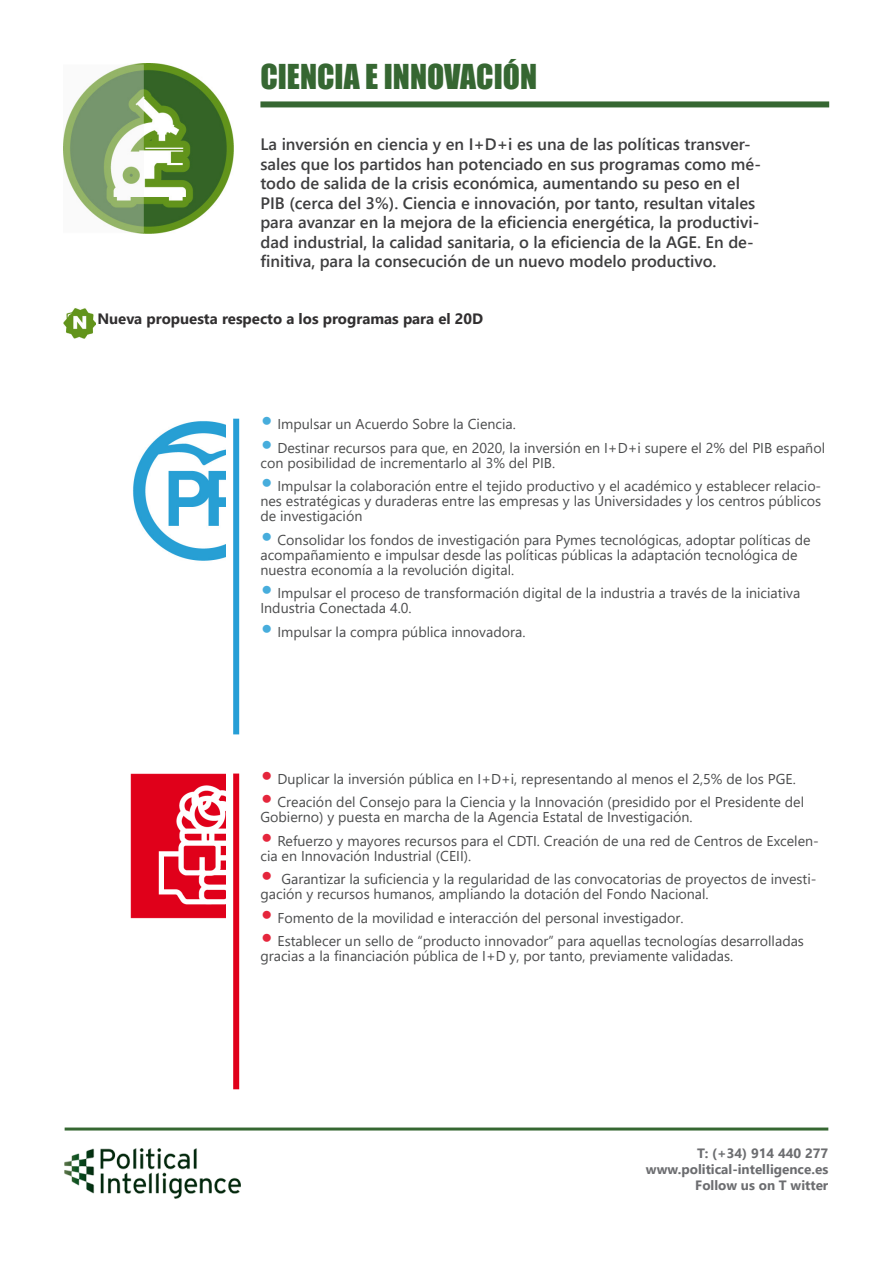
<style>
.page{position:relative;width:893px;height:1263px;background:#fff}
.page>*{position:absolute;margin:0;border:0;box-sizing:border-box;transform-origin:0 0}
.titulo{font:31.5px "Impact";color:#366732}
.entradilla{font:600 16.5px/19.5px "Segoe UI";color:#3e3e3f}
.t1{font:700 15px "Segoe UI";color:#312f30}
.t2{font:14.25px/15px "Segoe UI";color:#4b4c4d}
.Pie{font:700 13.5px "Segoe UI";color:#6c6d70}
.s1{font-size:31.5px;color:#50775c}
.s2{font-weight:700;font-size:30px;color:#47addc}
.s3{font-weight:700;font-size:30px;color:#e5263c}
</style>
<div class="page">
<hr style="left:65px;top:1127px;width:763px;height:3px;background:#366732">
<img style="left:65px;top:1148px;width:175px;height:51px">
<div style="left:233px;top:419px;width:6px;height:315px;background:#269ed6"></div>
<div style="left:233px;top:773px;width:6px;height:316px;background:#e0001a"></div>
<img style="left:133px;top:421px;width:93px;height:140px">
<img style="left:131px;top:773px;width:95px;height:145px">
<img style="left:64px;top:308px;width:31px;height:31px">
<div style="left:260px;top:101px;width:569px;height:6px;background:#366732"></div>
<img style="left:64px;top:64px;width:170px;height:170px">
<p class="titulo" style="left:260px;top:52px;width:278px">CIENCIA E INNOVACIÓN</p>
<p class="entradilla" style="left:260px;top:134px;width:502px">La inversión en ciencia y en I+D+i es una de las políticas transver&shy;sales que los partidos han potenciado en sus programas como mé&shy;todo de salida de la crisis económica, aumentando su peso en el PIB (cerca del 3%). Ciencia e innovación, por tanto, resultan vitales para avanzar en la mejora de la eficiencia energética, la productivi&shy;dad industrial, la calidad sanitaria, o la eficiencia de la AGE. En de&shy;finitiva, para la consecución de un nuevo modelo productivo.</p>
<p class="t1" style="left:64px;top:307px;width:421px"><span class="s1">•</span> Nueva propuesta respecto a los programas para el 20D</p>
<p class="t2" style="left:260px;top:416px;width:257px"><span class="s2">•</span> Impulsar un Acuerdo Sobre la Ciencia.</p>
<p class="t2" style="left:260px;top:440px;width:566px"><span class="s2">•</span> Destinar recursos para que, en 2020, la inversión en I+D+i supere el 2% del PIB español con posibilidad de incrementarlo al 3% del PIB.</p>
<p class="t2" style="left:260px;top:478px;width:562px;text-align:justify"><span class="s2">•</span> Impulsar la colaboración entre el tejido productivo y el académico y establecer relacio&shy;nes estratégicas y duraderas entre las empresas y las Universidades y los centros públicos de investigación</p>
<p class="t2" style="left:260px;top:532px;width:552px"><span class="s2">•</span> Consolidar los fondos de investigación para Pymes tecnológicas, adoptar políticas de acompañamiento e impulsar desde las políticas públicas la adaptación tecnológica de nuestra economía a la revolución digital.</p>
<p class="t2" style="left:260px;top:585px;width:541px"><span class="s2">•</span> Impulsar el proceso de transformación digital de la industria a través de la iniciativa<br>Industria Conectada 4.0.</p>
<p class="t2" style="left:260px;top:624px;width:266px"><span class="s2">•</span> Impulsar la compra pública innovadora.</p>
<p class="t2" style="left:260px;top:771px;width:537px"><span class="s3">•</span> Duplicar la inversión pública en I+D+i, representando al menos el 2,5% de los PGE.</p>
<p class="t2" style="left:260px;top:795px;width:545px"><span class="s3">•</span> Creación del Consejo para la Ciencia y la Innovación (presidido por el Presidente del<br>Gobierno) y puesta en marcha de la Agencia Estatal de Investigación.</p>
<p class="t2" style="left:260px;top:833px;width:560px"><span class="s3">•</span> Refuerzo y mayores recursos para el CDTI. Creación de una red de Centros de Excelen&shy;cia en Innovación Industrial (CEII).</p>
<p class="t2" style="left:260px;top:872px;width:557px"><span class="s3">•</span> Garantizar la suficiencia y la regularidad de las convocatorias de proyectos de investi&shy;gación y recursos humanos, ampliando la dotación del Fondo Nacional.</p>
<p class="t2" style="left:260px;top:910px;width:425px"><span class="s3">•</span> Fomento de la movilidad e interacción del personal investigador.</p>
<p class="t2" style="left:260px;top:934px;width:545px"><span class="s3">•</span> Establecer un sello de “producto innovador” para aquellas tecnologías desarrolladas gracias a la financiación pública de I+D y, por tanto, previamente validadas.</p>
<p class="Pie" style="left:697px;top:1142px;width:133px">T: (+34) 914 440 277</p>
<p class="Pie" style="left:646px;top:1158px;width:184px">www.political-intelligence.es</p>
<p class="Pie" style="left:695px;top:1175px;width:135px">Follow us on T witter</p>
</div>
